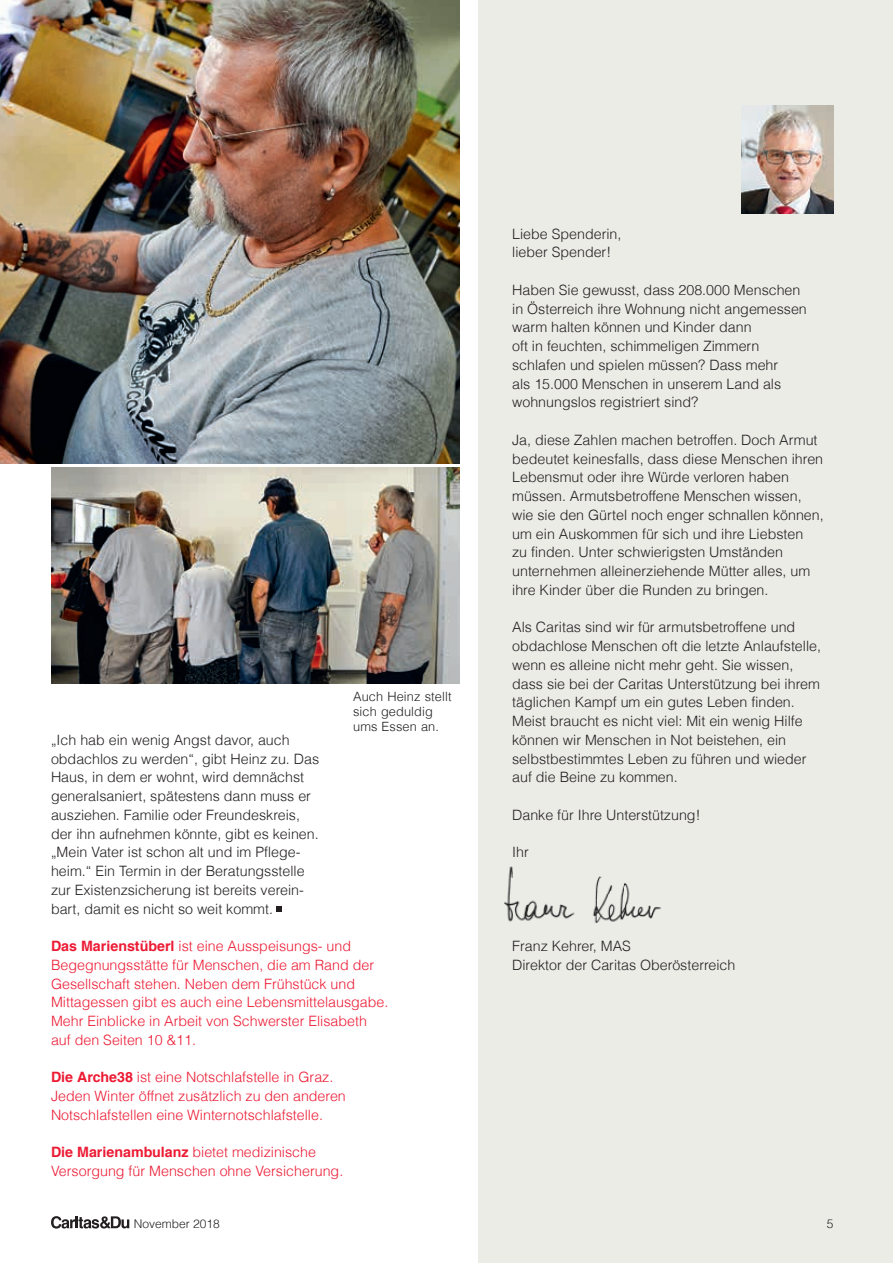
<style>
.page{position:relative;width:893px;height:1263px;background:#fff}
.page>*{position:absolute;margin:0;border:0;box-sizing:border-box;transform-origin:0 0}
.t1{font:300 14.25px/18.8px "Helvetica LT Com";color:#231f20}
.t2{font:300 14.25px/18.8px "Helvetica LT Com";color:#ed1a33}
.t3{font:300 12.75px/15px "Helvetica LT Com";letter-spacing:.01em;color:#231f20}
.t4{font:300 12px "Helvetica LT Com";color:#231f20}
.s1{font-weight:700}
</style>
<div class="page">
<svg style="left:51px;top:1216px;width:78px;height:12px"></svg>
<div style="left:478px;top:0;width:415px;height:1263px;background:#ecece7"></div>
<img style="left:51px;top:468px;width:408px;height:215px">
<svg style="left:277px;top:906px;width:5px;height:5px"></svg>
<img style="left:0;top:0;width:459px;height:464px">
<img style="left:742px;top:105px;width:91px;height:108px">
<img style="left:504px;top:866px;width:157px;height:58px">
<p class="t3" style="left:353px;top:689px;width:100px">Auch Heinz stellt sich geduldig ums Essen an.</p>
<p class="t1" style="left:51px;top:730px;width:270px">„Ich hab ein wenig Angst davor, auch obdachlos zu werden“, gibt Heinz zu. Das Haus, in dem er wohnt, wird demnächst generalsaniert, spätestens dann muss er ausziehen. Familie oder Freundeskreis, der ihn aufnehmen könnte, gibt es keinen. „Mein Vater ist schon alt und im Pflege&shy;heim.“ Ein Termin in der Beratungsstelle zur Existenzsicherung ist bereits verein&shy;bart, damit es nicht so weit kommt.</p>
<p class="t2" style="left:51px;top:936px;width:339px"><span class="s1">Das Marienstüberl</span> ist eine Ausspeisungs- und Begegnungsstätte für Menschen, die am Rand der Gesellschaft stehen. Neben dem Frühstück und Mittag essen gibt es auch eine Lebensmittelausgabe.<br>Mehr Einblicke in Arbeit von Schwerster Elisabeth auf den Seiten 10 &amp;11.</p>
<p class="t2" style="left:51px;top:1068px;width:296px"><span class="s1">Die Arche38</span> ist eine Notschlafstelle in Graz.<br>Jeden Winter öffnet zusätzlich zu den anderen<br>Notschlaf stellen eine Winternotschlafstelle.</p>
<p class="t2" style="left:51px;top:1143px;width:294px"><span class="s1">Die Marienambulanz</span> bietet medizinische<br>Versorgung für Menschen ohne Versicherung.</p>
<p class="t1" style="left:512px;top:224px;width:111px">Liebe Spenderin, lieber Spender!</p>
<p class="t1" style="left:512px;top:280px;width:296px">Haben Sie gewusst, dass 208.000 Menschen in Österreich ihre Wohnung nicht angemessen warm halten können und Kinder dann<br>oft in feuchten, schimmeligen Zimmern schlafen und spielen müssen? Dass mehr<br>als 15.000 Menschen in unserem Land als wohnungslos registriert sind?</p>
<p class="t1" style="left:512px;top:430px;width:313px">Ja, diese Zahlen machen betroffen. Doch Armut bedeutet keinesfalls, dass diese Menschen ihren Lebensmut oder ihre Würde verloren haben müssen. Armutsbetroffene Menschen wissen, wie sie den Gürtel noch enger schnallen können, um ein Auskommen für sich und ihre Liebsten<br>zu finden. Unter schwierigsten Umständen unternehmen alleinerziehende Mütter alles, um ihre Kinder über die Runden zu bringen.</p>
<p class="t1" style="left:512px;top:618px;width:310px">Als Caritas sind wir für armutsbetroffene und obdachlose Menschen oft die letzte Anlaufstelle, wenn es alleine nicht mehr geht. Sie wissen, dass sie bei der Caritas Unterstützung bei ihrem täglichen Kampf um ein gutes Leben finden.<br>Meist braucht es nicht viel: Mit ein wenig Hilfe können wir Menschen in Not beistehen, ein selbstbestimmtes Leben zu führen und wieder auf die Beine zu kommen.</p>
<p class="t1" style="left:512px;top:805px;width:190px">Danke für Ihre Unterstützung!</p>
<p class="t1" style="left:512px;top:843px;width:18px">Ihr</p>
<p class="t1" style="left:512px;top:937px;width:225px">Franz Kehrer, MAS<br>Direktor der Caritas Oberösterreich</p>
<p class="t4" style="left:134px;top:1216px;width:88px">November 2018</p>
<p class="t4" style="left:827px;top:1216px;width:8px">5</p>
</div>
